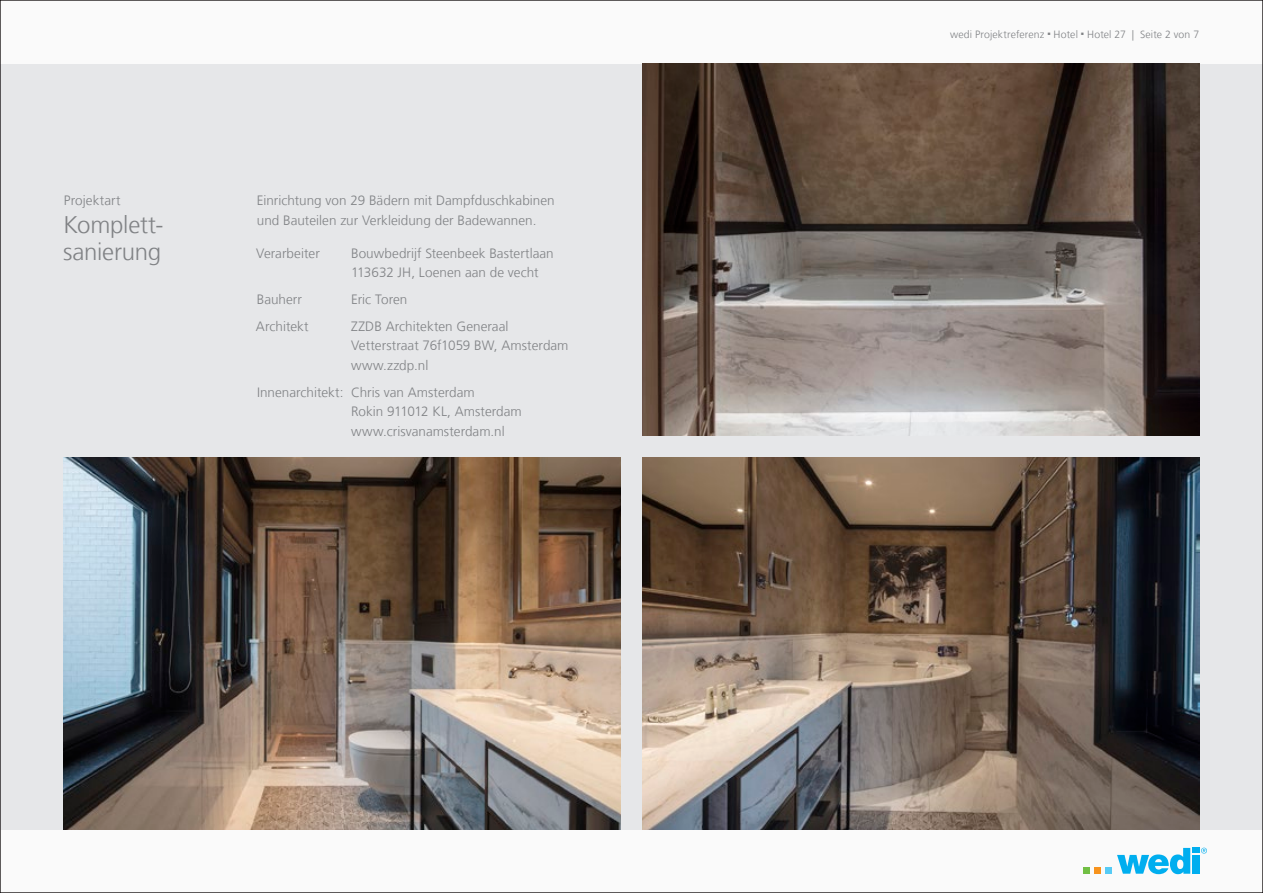
<style>
.page{position:relative;width:1263px;height:893px;background:#fafafa}
.page>*{position:absolute;margin:0;border:0;box-sizing:border-box;transform-origin:0 0}
.t1{font:300 24px/27.8px "Frutiger LT";letter-spacing:-.01em;color:#808285}
.t2{font:300 13.5px/19.5px "Frutiger LT";color:#808285}
.t3{font:300 10.5px "Frutiger LT";letter-spacing:.01em;color:#808285}
</style>
<div class="page">
<div style="left:1083px;top:867px;width:7px;height:7px;background:#71bf44"></div>
<div style="left:1094px;top:867px;width:7px;height:7px;background:#f7931d"></div>
<div style="left:1105px;top:867px;width:7px;height:7px;background:#56cbf5"></div>
<svg style="left:1117px;top:848px;width:90px;height:26px"></svg>
<div style="left:0;top:64px;width:1263px;height:765px;background:#e6e7e9"></div>
<img style="left:642px;top:64px;width:557px;height:372px">
<img style="left:642px;top:457px;width:557px;height:372px">
<img style="left:64px;top:457px;width:557px;height:372px">
<p class="t2" style="left:64px;top:191px;width:58px">Projektart</p>
<h1 class="t1" style="left:63px;top:211px;width:102px">Komplett&shy;sanierung</h1>
<p class="t2" style="left:257px;top:191px;width:299px">Einrichtung von 29 Bädern mit Dampfduschkabinen und Bauteilen zur Verkleidung der Badewannen.</p>
<p class="t2" style="left:256px;top:243px;width:65px">Verarbeiter</p>
<p class="t2" style="left:351px;top:243px;width:204px">Bouwbedrijf Steenbeek Bastertlaan<br>113632 JH, Loenen aan de vecht</p>
<p class="t2" style="left:257px;top:290px;width:47px">Bauherr</p>
<p class="t2" style="left:351px;top:290px;width:58px">Eric Toren</p>
<p class="t2" style="left:256px;top:317px;width:54px">Architekt</p>
<p class="t2" style="left:351px;top:317px;width:219px">ZZDB Architekten Generaal<br>Vetterstraat 76f1059 BW, Amsterdam www.zzdp.nl</p>
<p class="t2" style="left:351px;top:383px;width:172px;text-indent:-94px">Innenarchitekt: Chris van Amsterdam<br>Rokin 911012 KL, Amsterdam www.crisvanamsterdam.nl</p>
<p class="t3" style="left:950px;top:28px;width:250px">wedi Projektreferenz ○ Hotel ○ Hotel 27 | Seite 2 von 7</p>
</div>
